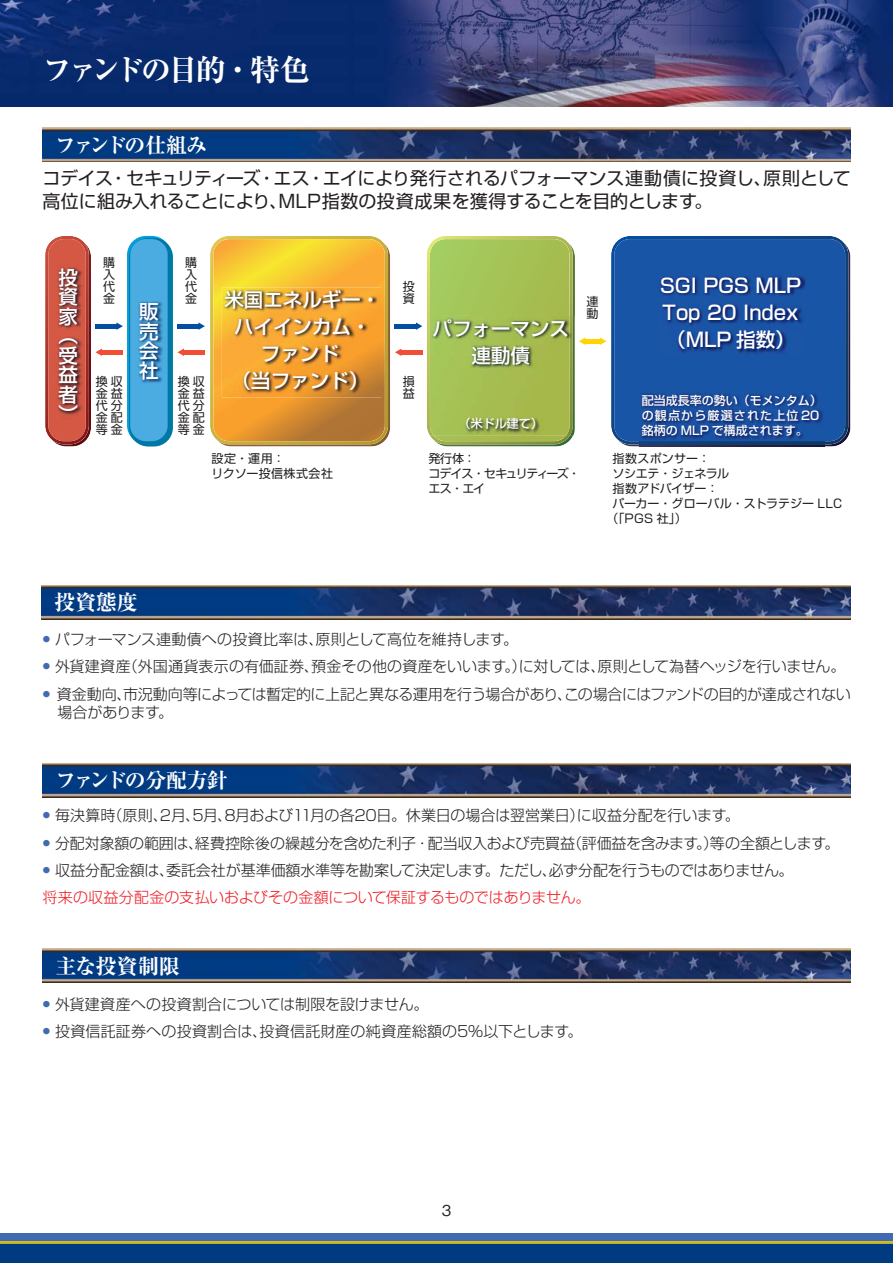
<style>
.page{position:relative;width:893px;height:1263px;background:#fff}
.page>*{position:absolute;margin:0;border:0;box-sizing:border-box;transform-origin:0 0}
.t1{font:30px "Ryumin Pro Ex Bold 90 pv RKSJ H";letter-spacing:-.105em;color:#fff}
.t2{font:21px "Ryumin Pro Ex Bold 90 pv RKSJ H";letter-spacing:-.025em;color:#fff}
.t3{font:21px "Ryumin Pro Ex Bold 90 pv RKSJ H";letter-spacing:-.07em;color:#fff}
.t4{font:21px "Ryumin Pro Ex Bold 90 pv RKSJ H";letter-spacing:-.1em;color:#fff}
.t5{font:19.5px/27px "Shin Go Pro Medium 90 pv RKSJ H";color:#fff;text-align:center}
.t6{font:19.5px/19.5px "Shin Go Pro Medium 90 pv RKSJ V";color:#fff;text-align:justify}
.t7{font:18px/22.5px "Shin Go Pro Regular 90 pv RKSJ H";letter-spacing:-.015em;color:#231f20}
.t8{font:15px/18.8px "Shin Go Pro Light 90 pv RKSJ H";letter-spacing:-.01em;color:#231f20}
.t9{font:15px "Shin Go Pro Light 90 pv RKSJ H";letter-spacing:.01em;color:#231f20}
.t10{font:15px "Gothic BBB Pro Medium 90 pv RKSJ H";color:#231f20}
.t11{font:12px/15px "Shin Go Pro Medium 90 pv RKSJ H";color:#fff}
.t12{font:12px/12px "Shin Go Pro Regular 90 pv RKSJ V";color:#231f20;text-align:justify}
.t13{font:12px/15px "Shin Go Pro Regular 90 pv RKSJ H";letter-spacing:-.1em;color:#231f20}
.t14{font:12px "Shin Go Pro Regular 90 pv RKSJ H";color:#231f20}
.t15{font:12px "Shin Go Pro Regular 90 pv RKSJ H";letter-spacing:-.04em;color:#231f20}
.t16{font:12px/15px "Shin Go Pro Regular 90 pv RKSJ H";letter-spacing:.035em;color:#231f20}
.t17{font:12px "Shin Go Pro Regular 90 pv RKSJ H";letter-spacing:.025em;color:#231f20}
.t18{font:12px "Shin Go Pro Regular 90 pv RKSJ H";letter-spacing:-.02em;color:#231f20}
.s1{font-family:"Shin Go Pro Heavy 90 pv RKSJ H";color:#426ab3}
.s2{color:#ed1c24}
</style>
<div class="page">
<img style="left:0;top:0;width:892px;height:107px">
<div style="left:0;top:1233px;width:892px;height:9px;background:#426ab3"></div>
<svg style="left:0;top:1242px;width:892px;height:2px;background:#c4b129"></svg>
<div style="left:0;top:1244px;width:892px;height:19px;background:#003a80"></div>
<img style="left:43px;top:128px;width:807px;height:34px">
<svg style="left:611px;top:236px;width:237px;height:208px;background:#154b8a"></svg>
<div style="left:614px;top:239px;width:231px;height:202px;background:#1955a6;border-radius:16px"></div>
<svg style="left:427px;top:236px;width:146px;height:208px"></svg>
<div style="left:430px;top:239px;width:139px;height:202px;background:#a4c75b;border-radius:16px"></div>
<div style="left:127px;top:236px;width:44px;height:208px;background:#009edb;border-radius:19px"></div>
<div style="left:210px;top:236px;width:178px;height:208px;background:#d3bd46;border-radius:19px"></div>
<svg style="left:213px;top:239px;width:172px;height:202px"></svg>
<div style="left:45px;top:236px;width:44px;height:208px;background:linear-gradient(to bottom,#cc513f,#91201d);border-radius:19px"></div>
<div style="left:48px;top:239px;width:38px;height:202px;background:#d45843;border-radius:16px"></div>
<div style="left:129px;top:238px;width:44px;height:209px;background:#0078a6;border-radius:19px"></div>
<div style="left:130px;top:239px;width:38px;height:202px;background:#4aace1;border-radius:16px"></div>
<img style="left:138px;top:301px;width:25px;height:82px">
<img style="left:659px;top:275px;width:147px;height:79px">
<img style="left:639px;top:392px;width:185px;height:55px">
<hr style="left:95px;top:324px;width:22px;height:4px;background:#034ea2">
<svg style="left:116px;top:322px;width:7px;height:8px"></svg>
<hr style="left:101px;top:350px;width:22px;height:4px;background:#f04e37">
<svg style="left:52px;top:243px;width:50px;height:204px"></svg>
<hr style="left:177px;top:324px;width:22px;height:4px;background:#034ea2">
<svg style="left:198px;top:322px;width:7px;height:8px"></svg>
<hr style="left:183px;top:350px;width:22px;height:4px;background:#f04e37">
<svg style="left:177px;top:349px;width:7px;height:7px"></svg>
<hr style="left:395px;top:324px;width:22px;height:4px;background:#034ea2">
<svg style="left:416px;top:322px;width:6px;height:8px"></svg>
<hr style="left:400px;top:350px;width:22px;height:4px;background:#f04e37">
<svg style="left:217px;top:243px;width:184px;height:204px;background:#dca23f"></svg>
<hr style="left:584px;top:339px;width:17px;height:4px;background:#ffd400">
<svg style="left:433px;top:243px;width:152px;height:204px"></svg>
<svg style="left:600px;top:338px;width:6px;height:7px"></svg>
<img style="left:42px;top:585px;width:808px;height:34px">
<img style="left:43px;top:763px;width:807px;height:34px">
<img style="left:43px;top:949px;width:807px;height:34px">
<h1 class="t1" style="left:43px;top:58px;width:269px">ファンドの目的・特色</h1>
<h2 class="t4" style="left:55px;top:137px;width:153px">ファンドの仕組み</h2>
<p class="t7" style="left:43px;top:170px;width:809px">コデイス・セキュリティーズ・エス・エイにより発行されるパフォーマンス連動債に投資し、原則として高位に組み入れることにより、MLP指数の投資成果を獲得することを目的とします。</p>
<h3 class="t6" style="left:58px;top:270px;width:21px">投資家（受益者）</h3>
<p class="t12" style="left:103px;top:258px;width:13px">購入代金</p>
<p class="t12" style="left:96px;top:377px;width:28px">換収金益代分金配等金</p>
<h3 class="t6" style="left:139px;top:305px;width:21px">販売会社</h3>
<p class="t12" style="left:185px;top:258px;width:13px">購入代金</p>
<p class="t12" style="left:178px;top:377px;width:28px">換収金益代分金配等金</p>
<h3 class="t5" style="left:224px;top:289px;width:157px">米国エネルギー・ハイインカム・ファンド<br>（当ファンド）</h3>
<p class="t12" style="left:402px;top:282px;width:13px">投資</p>
<p class="t12" style="left:402px;top:377px;width:13px">損益</p>
<h3 class="t5" style="left:432px;top:317px;width:138px">パフォーマンス連動債</h3>
<p class="t11" style="left:459px;top:418px;width:86px">（米ドル建て）</p>
<p class="t12" style="left:586px;top:297px;width:13px">連動</p>
<h3 class="t5" style="left:660px;top:275px;width:142px;text-align:left">SGI PGS MLP<br>Top 20 Index（MLP 指数）</h3>
<p class="t11" style="left:641px;top:394px;width:182px">配当成長率の勢い（モメンタム）の観点から厳選された上位 20銘柄の MLP で構成されます。</p>
<p class="t16" style="left:211px;top:453px;width:123px">設定・運用：<br>リクソー投信株式会社</p>
<p class="t13" style="left:428px;top:453px;width:153px">発行体：<br>コデイス・セキュリティーズ・エス・エイ</p>
<p class="t17" style="left:612px;top:454px;width:99px">指数スポンサー：</p>
<p class="t15" style="left:612px;top:469px;width:118px">ソシエテ・ジェネラル</p>
<p class="t15" style="left:612px;top:484px;width:107px">指数アドバイザー：</p>
<p class="t14" style="left:612px;top:499px;width:231px">パーカー・グローバル・ストラテジー LLC</p>
<p class="t18" style="left:606px;top:514px;width:82px">（「PGS 社」）</p>
<h2 class="t2" style="left:54px;top:594px;width:85px">投資態度</h2>
<p class="t8" style="left:43px;top:632px;width:477px"><span class="s1">•</span> パフォーマンス連動債への投資比率は、原則として高位を維持します。</p>
<p class="t8" style="left:43px;top:659px;width:804px"><span class="s1">•</span> 外貨建資産（外国通貨表示の有価証券、預金その他の資産をいいます。）に対しては、原則として為替ヘッジを行いません。</p>
<p class="t8" style="left:57px;top:687px;width:794px;text-indent:-15px"><span class="s1">•</span> 資金動向、市況動向等によっては暫定的に上記と異なる運用を行う場合があり、この場合にはファンドの目的が達成されない場合があります。</p>
<h2 class="t3" style="left:55px;top:772px;width:174px">ファンドの分配方針</h2>
<p class="t8" style="left:43px;top:808px;width:698px"><span class="s1">•</span> 毎決算時（原則、2月、5月、8月および11月の各20日。休業日の場合は翌営業日）に収益分配を行います。</p>
<p class="t8" style="left:43px;top:836px;width:798px"><span class="s1">•</span> 分配対象額の範囲は、経費控除後の繰越分を含めた利子・配当収入および売買益（評価益を含みます。）等の全額とします。</p>
<p class="t8" style="left:43px;top:859px;width:752px;line-height:27.3px"><span class="s1">•</span> 収益分配金額は、委託会社が基準価額水準等を勘案して決定します。ただし、必ず分配を行うものではありません。<span class="s2">将来の収益分配金の支払いおよびその金額について保証するものではありません。</span></p>
<h2 class="t2" style="left:55px;top:958px;width:126px">主な投資制限</h2>
<p class="t8" style="left:43px;top:997px;width:387px"><span class="s1">•</span> 外貨建資産への投資割合については制限を設けません。</p>
<p class="t9" style="left:43px;top:1026px;width:541px"><span class="s1">•</span> 投資信託証券への投資割合は、投資信託財産の純資産総額の5％以下とします。</p>
<p class="t10" style="left:442px;top:1204px;width:11px">3</p>
</div>
